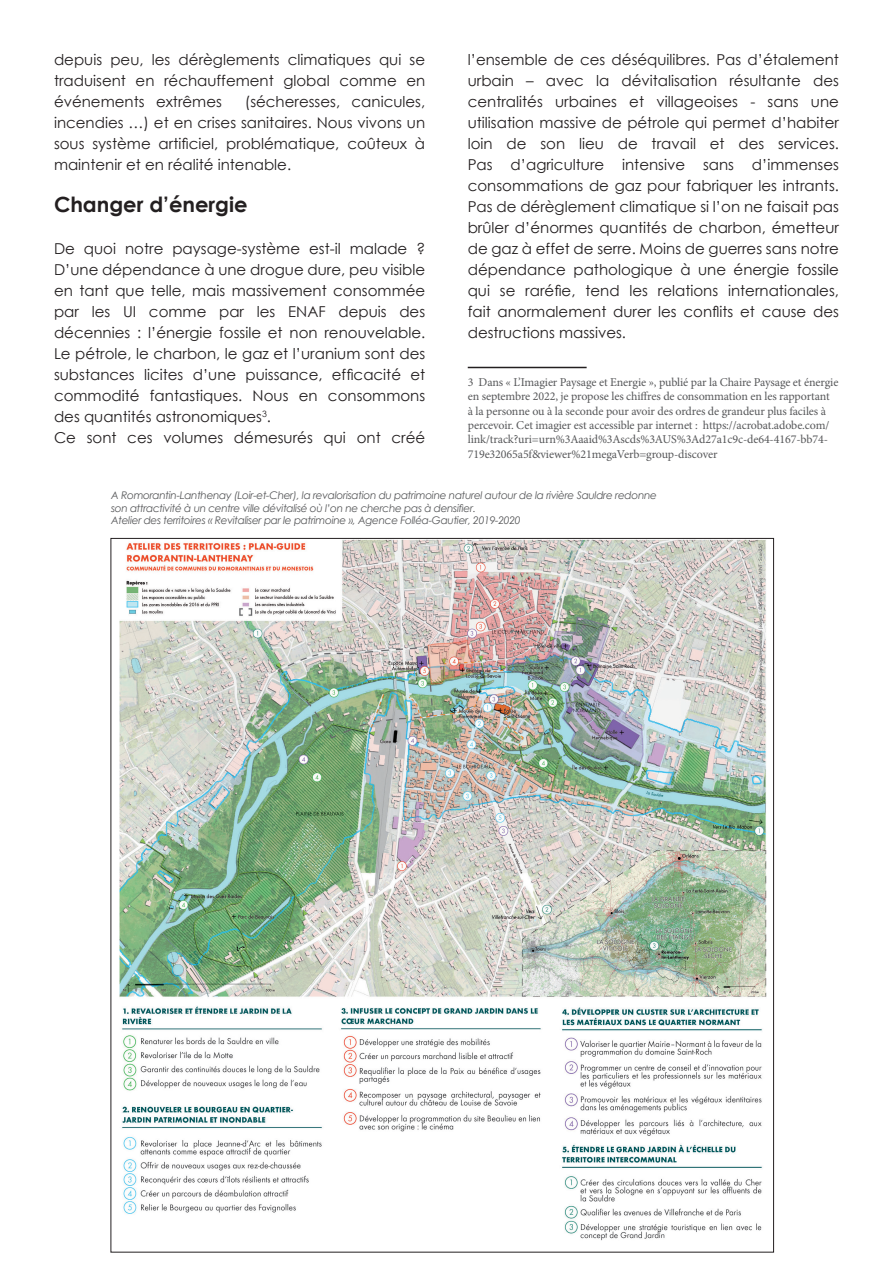
<style>
.page{position:relative;width:893px;height:1263px;background:#fff}
.page>*{position:absolute;margin:0;border:0;box-sizing:border-box;transform-origin:0 0}
.t1{font:700 21px "Century Gothic";color:#231f20}
.t2{font:15px/21px "Century Gothic";color:#231f20;text-align:justify}
.t3{font:12px/14.4px "Minion Pro";letter-spacing:-.01em;color:#57585a}
.t4{font:italic 10.5px/12.6px "Century Gothic";letter-spacing:-.03em;color:#57585a}
</style>
<div class="page">
<img style="left:119px;top:540px;width:647px;height:700px">
<hr style="left:468px;top:367px;width:119px;height:1px;background:#231f20">
<p class="t2" style="left:54px;top:49px;width:373px">depuis peu, les dérèglements climatiques qui se traduisent en réchauffement global comme en événements extrêmes</p>
<p class="t2" style="left:54px;top:91px;width:373px;text-indent:191px">(sécheresses, canicules, incendies …) et en crises sanitaires. Nous vivons un sous système artificiel, problématique, coûteux à maintenir et en réalité intenable.</p>
<h1 class="t1" style="left:54px;top:189px;width:195px">Changer d’énergie</h1>
<p class="t2" style="left:54px;top:238px;width:373px;text-align:left">De quoi notre paysage-système est-il malade ?<br>D’une dépendance à une drogue dure, peu visible en tant que telle, mais massivement consommée par les UI comme par les ENAF depuis des décennies : l’énergie fossile et non renouvelable.<br>Le pétrole, le charbon, le gaz et l’uranium sont des substances licites d’une puissance, efficacité et commodité fantastiques. Nous en consommons des quantités astronomiques<sup>3</sup>.<br>Ce sont ces volumes démesurés qui ont créé</p>
<p class="t2" style="left:468px;top:49px;width:373px">l’ensemble de ces déséquilibres. Pas d’étalement urbain – avec la dévitalisation résultante des centralités urbaines et villageoises - sans une utilisation massive de pétrole qui permet d’habiter loin de son lieu de travail et des services.<br>Pas d’agriculture intensive sans d’immenses consommations de gaz pour fabriquer les intrants.<br>Pas de dérèglement climatique si l’on ne faisait pas brûler d’énormes quantités de charbon, émetteur de gaz à effet de serre. Moins de guerres sans notre dépendance pathologique à une énergie fossile qui se raréfie, tend les relations internationales, fait anormalement durer les conflits et cause des destructions massives.</p>
<p class="t3" style="left:468px;top:375px;width:372px">3 Dans « L’Imagier Paysage et Energie », publié par la Chaire Paysage et énergie en septembre 2022, je propose les chiffres de consommation en les rapportant<br>à la personne ou à la seconde pour avoir des ordres de grandeur plus faciles à percevoir. Cet imagier est accessible par internet : https://acrobat.adobe.com/ link/track?uri=urn%3Aaaid%3Ascds%3AUS%3Ad27a1c9c-de64-4167-bb74- 719e32065a5f&amp;viewer%21megaVerb=group-discover</p>
<p class="t4" style="left:111px;top:489px;width:547px">A Romorantin-Lanthenay (Loir-et-Cher), la revalorisation du patrimoine naturel autour de la rivière Sauldre redonne son attractivité à un centre ville dévitalisé où l’on ne cherche pas à densifier.<br>Atelier des territoires « Revitaliser par le patrimoine », Agence Folléa-Gautier, 2019-2020</p>
</div>
